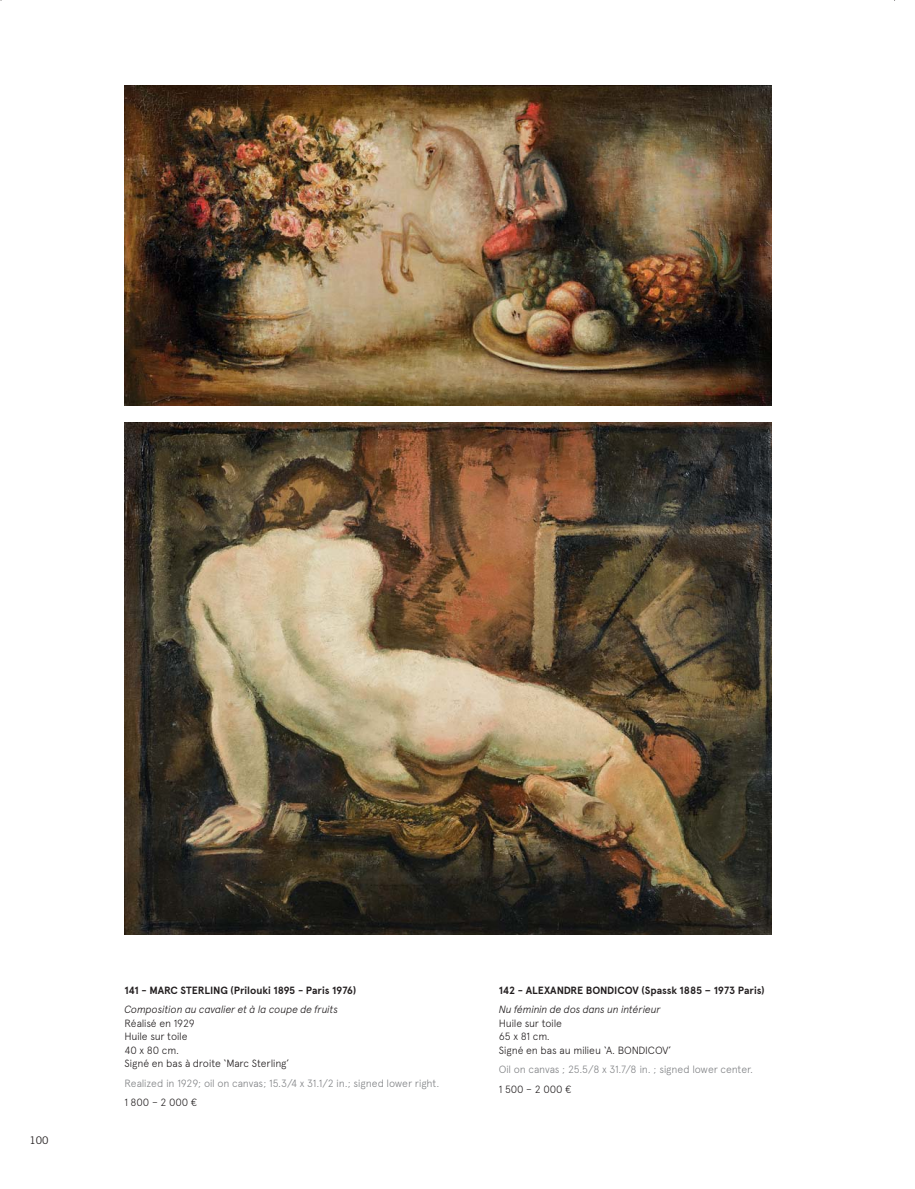
<style>
.page{position:relative;width:915px;height:1189px;background:#fff}
.page>*{position:absolute;margin:0;border:0;box-sizing:border-box;transform-origin:0 0}
.t1{font:300 10.5px/13.5px "Apercu";letter-spacing:-.015em;color:#231f20}
.t2{font:300 10.5px "Apercu";letter-spacing:-.015em;color:#808285}
.t3{font:700 10.5px "Apercu";letter-spacing:-.005em;color:#231f20}
.t4{font:italic 300 10.5px "Apercu";letter-spacing:-.015em;color:#231f20}
.t5{font:10.5px "Trade Gothic";color:#231f20}
</style>
<div class="page">
<img style="left:124px;top:423px;width:647px;height:512px">
<img style="left:124px;top:86px;width:647px;height:320px">
<p class="t5" style="left:29px;top:1137px;width:21px">100</p>
<p class="t3" style="left:124px;top:986px;width:233px">141 - MARC STERLING (Prilouki 1895 - Paris 1976)</p>
<p class="t4" style="left:124px;top:1006px;width:215px">Composition au cavalier et à la coupe de fruits</p>
<p class="t1" style="left:124px;top:1017px;width:166px">Réalisé en 1929<br>Huile sur toile<br>40 x 80 cm.<br>Signé en bas à droite ‘Marc Sterling’</p>
<p class="t2" style="left:124px;top:1079px;width:316px">Realized in 1929; oil on canvas; 15.3/4 x 31.1/2 in.; signed lower right.</p>
<p class="t1" style="left:124px;top:1096px;width:74px">1 800 – 2 000 €</p>
<p class="t3" style="left:498px;top:986px;width:267px">142 - ALEXANDRE BONDICOV (Spassk 1885 – 1973 Paris)</p>
<p class="t4" style="left:498px;top:1006px;width:163px">Nu féminin de dos dans un intérieur</p>
<p class="t1" style="left:498px;top:1017px;width:174px">Huile sur toile<br>65 x 81 cm.<br>Signé en bas au milieu ‘A. BONDICOV’</p>
<p class="t2" style="left:498px;top:1066px;width:256px">Oil on canvas ; 25.5/8 x 31.7/8 in. ; signed lower center.</p>
<p class="t1" style="left:498px;top:1083px;width:74px">1 500 – 2 000 €</p>
</div>
